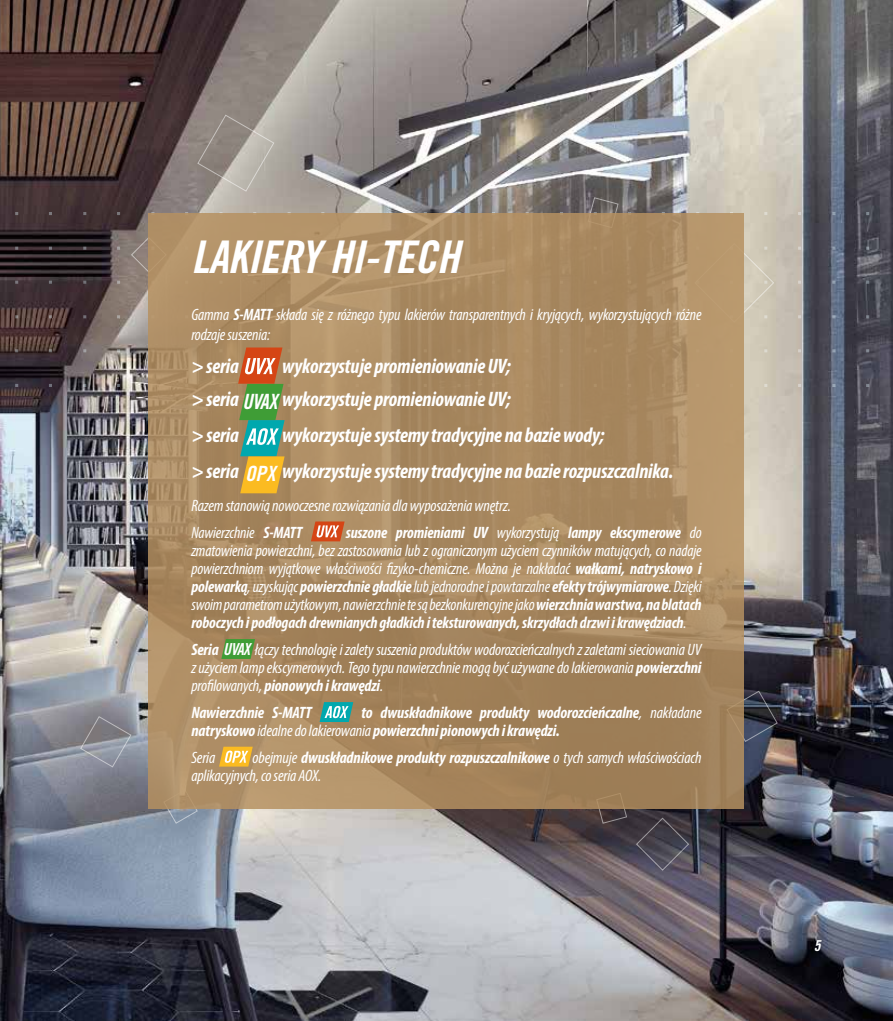
<style>
.page{position:relative;width:893px;height:1021px;background:#fff}
.page>*{position:absolute;margin:0;border:0;box-sizing:border-box;transform-origin:0 0}
.t1{font:45px "Trade Gothic LT Std Bd Cn 20 Obl";letter-spacing:-.01em;color:#fff}
.t2{font:italic 700 condensed 21px "Myriad Pro";letter-spacing:-.01em;color:#fff}
.t3{font:21px "Trade Gothic LT Std Bd Cn 20 Obl";letter-spacing:-.02em;color:#fff;scale:.96 1}
.t4{font:21px "Trade Gothic LT Std Bd Cn 20 Obl";letter-spacing:-.02em;color:#fff}
.t5{font:italic condensed 16.5px/18px "Myriad Pro";letter-spacing:-.01em;color:#fff}
.t6{font:italic 700 condensed 16.5px/18px "Myriad Pro";letter-spacing:-.01em;color:#fff}
.t7{font:15px "Trade Gothic LT Std Bd Cn 20 Obl";color:#fff}
.s1{font-weight:700}
.s2{font-family:"Trade Gothic LT Std Bd Cn 20 Obl";font-style:normal;font-stretch:normal}
.s3{font-weight:400}
</style>
<div class="page">
<img style="left:0;top:0;width:893px;height:1020px">
<img style="left:0;top:213px;width:893px;height:173px">
<svg style="left:80px;top:716px;width:52px;height:51px;background:#8b8d96"></svg>
<svg style="left:636px;top:817px;width:53px;height:53px;background:#4b4752"></svg>
<svg style="left:744px;top:690px;width:34px;height:52px;background:#373b49"></svg>
<svg style="left:744px;top:243px;width:30px;height:80px;background:#d1cab8"></svg>
<svg style="left:197px;top:114px;width:77px;height:78px;background:#a59e96"></svg>
<svg style="left:163px;top:808px;width:35px;height:16px"></svg>
<svg style="left:587px;top:197px;width:32px;height:16px"></svg>
<svg style="left:596px;top:808px;width:31px;height:15px"></svg>
<svg style="left:131px;top:237px;width:18px;height:36px"></svg>
<svg style="left:149px;top:213px;width:595px;height:595px;background:#a98a61"></svg>
<svg style="left:311px;top:521px;width:34px;height:20px"></svg>
<svg style="left:221px;top:639px;width:34px;height:20px"></svg>
<svg style="left:320px;top:702px;width:33px;height:20px"></svg>
<svg style="left:219px;top:746px;width:34px;height:20px"></svg>
<svg style="left:238px;top:347px;width:47px;height:146px;background:#979857"></svg>
<h1 class="t1" style="left:191px;top:230px;width:269px">LAKIERY HI-TECH</h1>
<p class="t5" style="left:191px;top:304px;width:512px;line-height:19.8px">Gamma <span class="s1">S-MATT</span> składa się z różnego typu lakierów transparentnych i kryjących, wykorzystujących różne rodzaje suszenia:</p>
<p class="t2" style="left:191px;top:352px;width:49px">&gt; seria</p>
<p class="t2" style="left:282px;top:352px;width:230px">wykorzystuje promieniowanie UV;</p>
<p class="t2" style="left:191px;top:385px;width:49px">&gt; seria</p>
<p class="t2" style="left:282px;top:385px;width:230px">wykorzystuje promieniowanie UV;</p>
<p class="t2" style="left:191px;top:421px;width:49px">&gt; seria</p>
<p class="t2" style="left:282px;top:421px;width:324px">wykorzystuje systemy tradycyjne na bazie wody;</p>
<p class="t2" style="left:191px;top:457px;width:49px">&gt; seria</p>
<p class="t2" style="left:282px;top:457px;width:393px">wykorzystuje systemy tradycyjne na bazie rozpuszczalnika.</p>
<p class="t5" style="left:191px;top:491px;width:321px;line-height:27px">Razem stanowią nowoczesne rozwiązania dla wyposażenia wnętrz.<br>Nawierzchnie <span class="s1">S-MATT</span></p>
<p class="t3" style="left:242px;top:389px;width:38px">UVAX</p>
<p class="t4" style="left:245px;top:460px;width:32px">OPX</p>
<p class="t5" style="left:191px;top:523px;width:512px;text-align:justify;text-indent:154px"><span class="s1">suszone promieniami UV</span> wykorzystują <span class="s1">lampy ekscymerowe</span> do zmatowienia powierzchni, bez zastosowania lub z ograniczonym użyciem czynników matujących, co nadaje powierzchniom wyjątkowe właściwości fizyko-chemiczne. Można je nakładać <span class="s1">wałkami, natryskowo i polewarką</span>, uzyskując <span class="s1">powierzchnie gładkie</span> lub jednorodne i powtarzalne <span class="s1">efekty trójwymiarowe</span>. Dzięki swoim parametrom użytkowym, nawierzchnie te są bezkonkurencyjne jako <span class="s1">wierzchnia warstwa, na blatach roboczych i podłogach drewnianych gładkich i teksturowanych, skrzydłach drzwi i krawędziach</span>.</p>
<p class="t5" style="left:191px;top:640px;width:512px;text-align:justify"><span class="s1">Seria</span> <span class="s2">UVAX</span> łączy technologię i zalety suszenia produktów wodorozcieńczalnych z zaletami sieciowania UV z użyciem lamp ekscymerowych. Tego typu nawierzchnie mogą być używane do lakierowania <span class="s1">powierzchni </span>profilowanych, <span class="s1">pionowych i krawędzi</span>.</p>
<p class="t6" style="left:191px;top:703px;width:122px">Nawierzchnie S-MATT</p>
<p class="t6" style="left:191px;top:703px;width:512px;text-indent:170px">to dwuskładnikowe produkty wodorozcieńczalne<span class="s3">, nakładane </span>natryskowo <span class="s3">idealne dolakierowania</span> powierzchni pionowych i krawędzi.</p>
<p class="t5" style="left:191px;top:748px;width:25px">Seria</p>
<p class="t5" style="left:191px;top:748px;width:512px;text-indent:61px">obejmuje <span class="s1">dwuskładnikowe produkty rozpuszczalnikowe</span> o tych samych właściwościach aplikacyjnych, co seria AOX.</p>
<p class="t7" style="left:814px;top:936px;width:8px">5</p>
</div>
